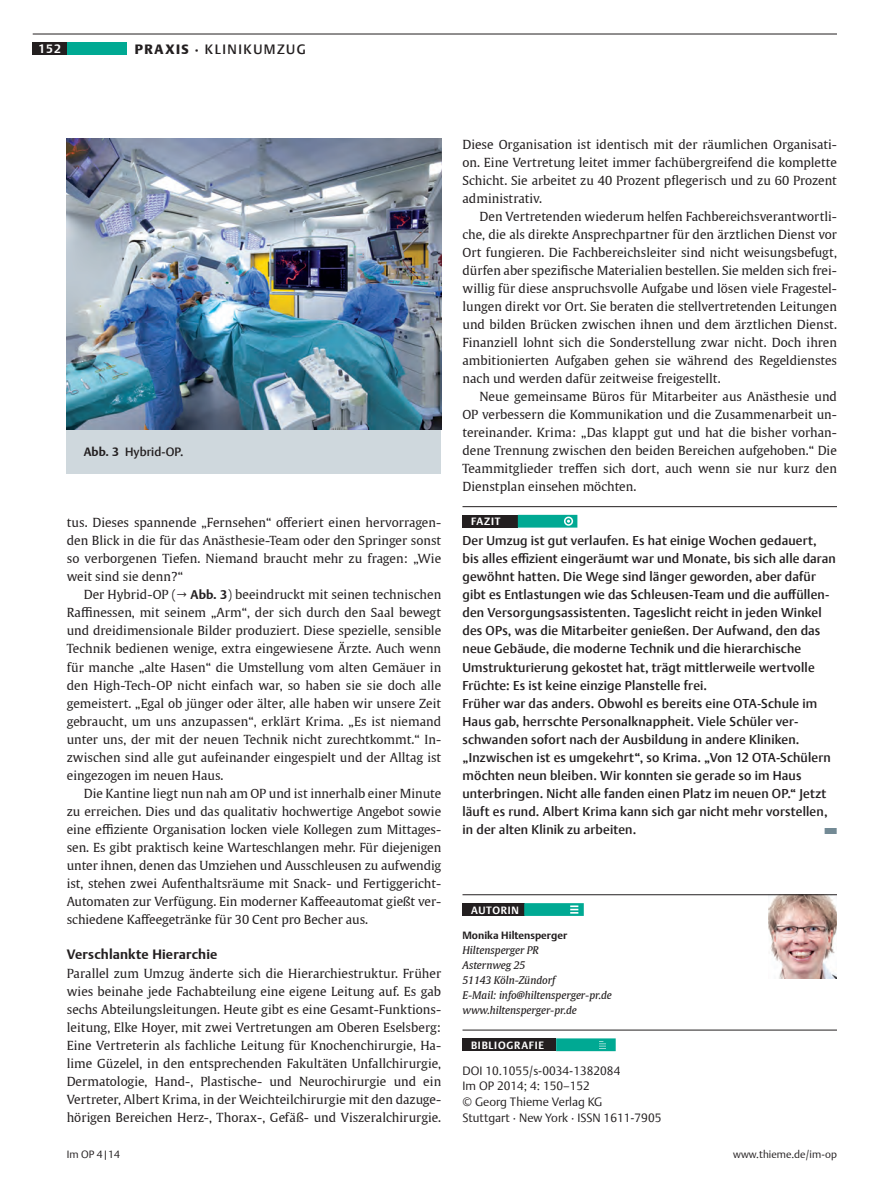
<style>
.page{position:relative;width:891px;height:1196px;background:#fff}
.page>*{position:absolute;margin:0;border:0;box-sizing:border-box;transform-origin:0 0}
.t1{font:700 13.5px "Thieme Argo 2011";letter-spacing:.01em;color:#231f20}
.t2{font:500 13.5px "Thieme Argo 2011";letter-spacing:.11em;color:#231f20}
.t3{font:500 12.75px/18px "Thieme Argo 2011";letter-spacing:.01em;color:#231f20}
.t4{font:12.45px/18px "Thieme Gulliver 2011";color:#231f20;text-align:justify}
.t5{font:300 12px/15.8px "Thieme Argo 2011";color:#231f20}
.t6{font:500 12px "Thieme Argo 2011";color:#231f20}
.t7{font:700 12px "Thieme Argo 2011";color:#fff}
.t8{font:12px "Thieme Gulliver 2011";color:#738a95}
.t9{font:italic 10.5px/15px "Thieme Gulliver 2011";letter-spacing:-.01em;color:#231f20}
.t10{font:300 10.5px "Thieme Argo 2011";letter-spacing:.005em;color:#231f20}
.t11{font:700 10.5px "Thieme Argo 2011";letter-spacing:.075em;color:#fff}
.t12{font:700 10.5px "Thieme Argo 2011";color:#231f20}
.s1{font-weight:900}
.s2{font-weight:700}
.s3{font-family:"Thieme Argo 2011";font-weight:700}
</style>
<div class="page">
<div style="left:67px;top:42px;width:59px;height:12px;background:#00a993"></div>
<div style="left:33px;top:42px;width:34px;height:12px;background:#231f20"></div>
<hr style="left:33px;top:34px;width:803px;height:1px;background:#231f20">
<hr style="left:462px;top:506px;width:374px;height:1px;background:#231f20">
<div style="left:462px;top:514px;width:55px;height:13px;background:#231f20"></div>
<svg style="left:517px;top:514px;width:60px;height:13px"></svg>
<div style="left:67px;top:430px;width:374px;height:43px;background:#cfd8dd"></div>
<img style="left:67px;top:139px;width:374px;height:291px">
<img style="left:768px;top:895px;width:68px;height:83px">
<div style="left:462px;top:903px;width:62px;height:12px;background:#231f20"></div>
<svg style="left:524px;top:903px;width:59px;height:12px"></svg>
<hr style="left:462px;top:894px;width:374px;height:1px;background:#231f20">
<hr style="left:462px;top:1029px;width:374px;height:1px;background:#231f20">
<div style="left:462px;top:1038px;width:94px;height:12px;background:#231f20"></div>
<svg style="left:556px;top:1038px;width:59px;height:12px"></svg>
<p class="t7" style="left:39px;top:40px;width:24px">152</p>
<p class="t2" style="left:135px;top:41px;width:172px"><span class="s1">PRAXIS</span> <span class="s2">·</span> Klinikumzug</p>
<p class="t6" style="left:84px;top:444px;width:101px"><span class="s2">Abb. 3</span> Hybrid-OP.</p>
<p class="t4" style="left:67px;top:513px;width:376px">tus. Dieses spannende „Fernsehen“ offeriert einen hervorragen&shy;den Blick in die für das Anästhesie-Team oder den Springer sonst so verborgenen Tiefen. Niemand braucht mehr zu fragen: „Wie weit sind sie denn?“</p>
<p class="t4" style="left:67px;top:585px;width:376px;text-indent:17px">Der Hybrid-OP (→ <span class="s3">Abb. 3</span>) beeindruckt mit seinen technischen Raffinessen, mit seinem „Arm“, der sich durch den Saal bewegt und dreidimensionale Bilder produziert. Diese spezielle, sensible Technik bedienen wenige, extra eingewiesene Ärzte. Auch wenn für manche „alte Hasen“ die Umstellung vom alten Gemäuer in den High-Tech-OP nicht einfach war, so haben sie sie doch alle gemeistert. „Egal ob jünger oder älter, alle haben wir unsere Zeit gebraucht, um uns anzupassen“, erklärt Krima. „Es ist niemand unter uns, der mit der neuen Technik nicht zurechtkommt.“ In&shy;zwischen sind alle gut aufeinander eingespielt und der Alltag ist eingezogen im neuen Haus.</p>
<p class="t4" style="left:67px;top:783px;width:376px;text-indent:17px">Die Kantine liegt nun nah am OP und ist innerhalb einer Minute zu erreichen. Dies und das qualitativ hochwertige Angebot sowie eine effiziente Organisation locken viele Kollegen zum Mittages&shy;sen. Es gibt praktisch keine Warteschlangen mehr. Für diejenigen unter ihnen, denen das Umziehen und Ausschleusen zu aufwendig ist, stehen zwei Aufenthaltsräume mit Snack- und Fertiggericht-Automaten zur Verfügung. Ein moderner Kaffeeautomat gießt ver&shy;schiedene Kaffeegetränke für 30 Cent pro Becher aus.</p>
<p class="t1" style="left:67px;top:944px;width:152px">Verschlankte Hierarchie</p>
<p class="t4" style="left:67px;top:963px;width:376px">Parallel zum Umzug änderte sich die Hierarchiestruktur. Früher wies beinahe jede Fachabteilung eine eigene Leitung auf. Es gab sechs Abteilungsleitungen. Heute gibt es eine Gesamt-Funktions&shy;leitung, Elke Hoyer, mit zwei Vertretungen am Oberen Eselsberg:<br>Eine Vertreterin als fachliche Leitung für Knochenchirurgie, Ha&shy;lime Güzelel, in den entsprechenden Fakultäten Unfallchirurgie, Dermatologie, Hand-, Plastische- und Neurochirurgie und ein Vertreter, Albert Krima, in der Weichteilchirurgie mit den dazuge&shy;hörigen Bereichen Herz-, Thorax-, Gefäß- und Viszeralchirurgie.</p>
<p class="t4" style="left:462px;top:135px;width:376px">Diese Organisation ist identisch mit der räumlichen Organisati&shy;on. Eine Vertretung leitet immer fachübergreifend die komplette Schicht. Sie arbeitet zu 40 Prozent pflegerisch und zu 60 Prozent administrativ.</p>
<p class="t4" style="left:462px;top:207px;width:376px;text-indent:17px">Den Vertretenden wiederum helfen Fachbereichsverantwortli&shy;che, die als direkte Ansprechpartner für den ärztlichen Dienst vor Ort fungieren. Die Fachbereichsleiter sind nicht weisungsbefugt, dürfen aber spezifische Materialien bestellen. Sie melden sich frei&shy;willig für diese anspruchsvolle Aufgabe und lösen viele Fragestel&shy;lungen direkt vor Ort. Sie beraten die stellvertretenden Leitungen und bilden Brücken zwischen ihnen und dem ärztlichen Dienst.<br>Finanziell lohnt sich die Sonderstellung zwar nicht. Doch ihren ambitionierten Aufgaben gehen sie während des Regeldienstes nach und werden dafür zeitweise freigestellt.</p>
<p class="t4" style="left:462px;top:387px;width:376px;text-indent:17px">Neue gemeinsame Büros für Mitarbeiter aus Anästhesie und OP verbessern die Kommunikation und die Zusammenarbeit un&shy;tereinander. Krima: „Das klappt gut und hat die bisher vorhan&shy;dene Trennung zwischen den beiden Bereichen aufgehoben.“ Die Teammitglieder treffen sich dort, auch wenn sie nur kurz den Dienstplan einsehen möchten.</p>
<p class="t11" style="left:471px;top:514px;width:31px">fazit</p>
<p class="t3" style="left:462px;top:531px;width:375px">Der Umzug ist gut verlaufen. Es hat einige Wochen gedauert, bis alles effizient eingeräumt war und Monate, bis sich alle daran gewöhnt hatten. Die Wege sind länger geworden, aber dafür gibt es Entlastungen wie das Schleusen-Team und die auffüllen&shy;den Versorgungsassistenten. Tageslicht reicht in jeden Winkel des OPs, was die Mitarbeiter genießen. Der Aufwand, den das neue Gebäude, die moderne Technik und die hierarchische Umstrukturierung gekostet hat, trägt mittlerweile wertvolle Früchte: Es ist keine einzige Planstelle frei.<br>Früher war das anders. Obwohl es bereits eine OTA-Schule im Haus gab, herrschte Personalknappheit. Viele Schüler ver&shy;schwanden sofort nach der Ausbildung in andere Kliniken. „Inzwischen ist es umgekehrt“, so Krima. „Von 12 OTA-Schülern möchten neun bleiben. Wir konnten sie gerade so im Haus unterbringen. Nicht alle fanden einen Platz im neuen OP.“ Jetzt läuft es rund. Albert Krima kann sich gar nicht mehr vorstellen, in der alten Klinik zu arbeiten.</p>
<p class="t8" style="left:824px;top:817px;width:13px">▄</p>
<p class="t11" style="left:471px;top:902px;width:43px">AutorIN</p>
<p class="t12" style="left:462px;top:927px;width:106px">Monika Hiltensperger</p>
<p class="t9" style="left:462px;top:941px;width:151px">Hiltensperger PR<br>Asternweg 25<br>51143 Köln-Zündorf<br>E-Mail: info@hiltensperger-pr.de www.hiltensperger-pr.de</p>
<p class="t11" style="left:471px;top:1037px;width:75px">bibliografie</p>
<p class="t5" style="left:462px;top:1061px;width:200px">DOI 10.1055/s-0034-1382084<br>Im OP 2014; 4: 150–152<br>© Georg Thieme Verlag KG<br>Stuttgart · New York · ISSN 1611-7905</p>
<p class="t10" style="left:67px;top:1146px;width:55px">Im OP 4|14</p>
<p class="t10" style="left:733px;top:1146px;width:105px">www.thieme.de/im-op</p>
</div>
